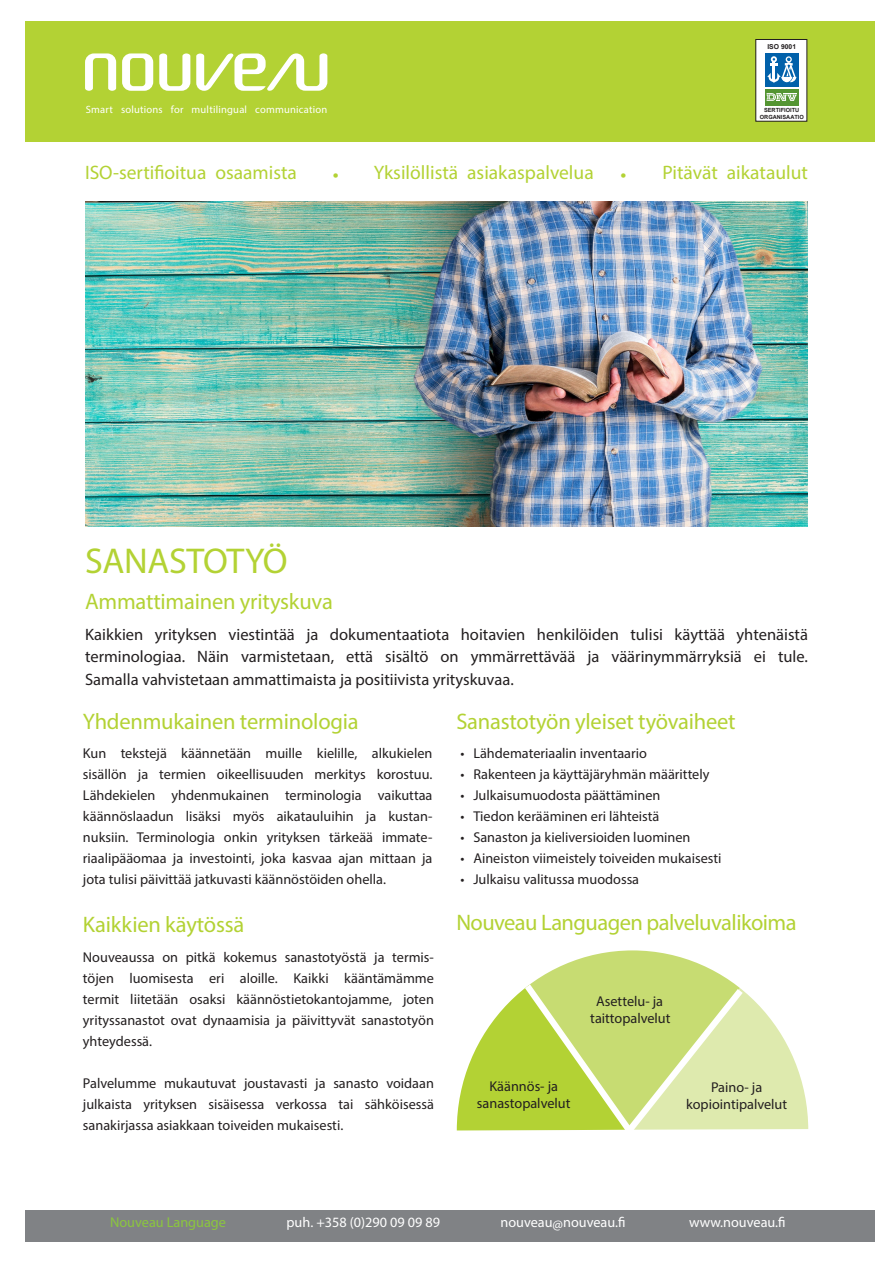
<style>
.page{position:relative;width:893px;height:1263px;background:#fff}
.page>*{position:absolute;margin:0;border:0;box-sizing:border-box;transform-origin:0 0}
.väliotsikot{font:36px "Myriad Pro";letter-spacing:-.01em;color:#b3d234}
.väliotsikot-2{font:22.5px "Myriad Pro";letter-spacing:-.01em;color:#b3d234}
.t1{font:19.5px "Myriad Pro";color:#b3d234}
.esittely{font:16.5px/22.5px "Myriad Pro";color:#231f20;text-align:justify}
.leipis_fi{font:14.25px/21px "Myriad Pro";color:#231f20;text-align:justify}
.piirakkaan{font:14.25px/17.1px "Myriad Pro";color:#231f20;text-align:center}
.t2{font:14.25px "Myriad Pro";color:#fff}
.t3{font:14.25px "Myriad Pro";color:#8bc63e}
.t4{font:10.5px "Myriad Pro";letter-spacing:.02em;color:#fff}
.t5{font:700 6.75px "Arial";color:#231f20}
.t6{font:700 5.7px/6.3px "Arial";color:#231f20;text-align:center}
.s1{font-size:21px}
</style>
<div class="page">
<div style="left:26px;top:1210px;width:849px;height:32px;background:#808285"></div>
<div style="left:26px;top:21px;width:849px;height:120px;background:#b3d234"></div>
<div style="left:756px;top:40px;width:50px;height:80px;background:#fff"></div>
<div style="left:755px;top:39px;width:52px;height:83px;border:1px solid #231f20"></div>
<div style="left:765px;top:53px;width:33px;height:34px;background:#0161aa"></div>
<div style="left:765px;top:89px;width:33px;height:17px;background:#549532"></div>
<svg style="left:767px;top:93px;width:30px;height:8px"></svg>
<svg style="left:767px;top:56px;width:29px;height:27px"></svg>
<svg style="left:159px;top:53px;width:31px;height:38px"></svg>
<svg style="left:85px;top:53px;width:31px;height:38px"></svg>
<svg style="left:122px;top:53px;width:31px;height:38px"></svg>
<svg style="left:196px;top:53px;width:131px;height:38px"></svg>
<img style="left:85px;top:202px;width:722px;height:325px">
<svg style="left:457px;top:950px;width:351px;height:180px"></svg>
<p class="t4" style="left:86px;top:103px;width:243px">Smart solutions for multilingual communication</p>
<p class="t5" style="left:767px;top:42px;width:30px">ISO 9001</p>
<p class="t6" style="left:760px;top:107px;width:46px">SERTIFIOITU<br>ORGANISAATIO</p>
<p class="t1" style="left:85px;top:160px;width:213px">ISO-sertifioitua osaamista</p>
<p class="t1" style="left:333px;top:160px;width:262px"><span class="s1">•</span> Yksilöllistä asiakaspalvelua</p>
<p class="t1" style="left:621px;top:160px;width:189px"><span class="s1">•</span> Pitävät aikataulut</p>
<p class="väliotsikot" style="left:85px;top:539px;width:204px">SANASTOTYÖ</p>
<p class="väliotsikot-2" style="left:85px;top:587px;width:249px">Ammattimainen yrityskuva</p>
<p class="esittely" style="left:85px;top:623px;width:724px">Kaikkien yrityksen viestintää ja dokumentaatiota hoitavien henkilöiden tulisi käyttää yhtenäistä terminologiaa. Näin varmistetaan, että sisältö on ymmärrettävää ja väärinymmärryksiä ei tule.<br>Samalla vahvistetaan ammattimaista ja positiivista yrityskuvaa.</p>
<p class="väliotsikot-2" style="left:456px;top:707px;width:281px">Sanastotyön yleiset työvaiheet</p>
<p class="leipis_fi" style="left:461px;top:743px;width:188px">• Lähdemateriaalin inventaario</p>
<p class="leipis_fi" style="left:461px;top:764px;width:250px">• Rakenteen ja käyttäjäryhmän määrittely</p>
<p class="leipis_fi" style="left:461px;top:785px;width:201px">• Julkaisumuodosta päättäminen</p>
<p class="leipis_fi" style="left:461px;top:806px;width:200px">• Tiedon kerääminen eri lähteistä</p>
<p class="leipis_fi" style="left:461px;top:827px;width:231px">• Sanaston ja kieliversioiden luominen</p>
<p class="leipis_fi" style="left:461px;top:848px;width:263px">• Aineiston viimeistely toiveiden mukaisesti</p>
<p class="leipis_fi" style="left:461px;top:869px;width:180px">• Julkaisu valitussa muodossa</p>
<p class="väliotsikot-2" style="left:456px;top:908px;width:342px">Nouveau Languagen palveluvalikoima</p>
<p class="väliotsikot-2" style="left:83px;top:707px;width:277px">Yhdenmukainen terminologia</p>
<p class="leipis_fi" style="left:83px;top:743px;width:351px">Kun tekstejä käännetään muille kielille, alkukielen sisällön ja termien oikeellisuuden merkitys korostuu.<br>Lähdekielen yhdenmukainen terminologia vaikuttaa käännöslaadun lisäksi myös aikatauluihin ja kustan&shy;nuksiin. Terminologia onkin yrityksen tärkeää immate&shy;riaalipääomaa ja investointi, joka kasvaa ajan mittaan ja jota tulisi päivittää jatkuvasti käännöstöiden ohella.</p>
<p class="väliotsikot-2" style="left:83px;top:911px;width:163px">Kaikkien käytössä</p>
<p class="leipis_fi" style="left:83px;top:946px;width:353px">Nouveaussa on pitkä kokemus sanastotyöstä ja termis&shy;töjen luomisesta eri aloille. Kaikki kääntämämme termit liitetään osaksi käännöstietokantojamme, joten yrityssanastot ovat dynaamisia ja päivittyvät sanastotyön yhteydessä.</p>
<p class="leipis_fi" style="left:83px;top:1072px;width:352px">Palvelumme mukautuvat joustavasti ja sanasto voidaan julkaista yrityksen sisäisessa verkossa tai sähköisessä sanakirjassa asiakkaan toiveiden mukaisesti.</p>
<p class="piirakkaan" style="left:686px;top:1078px;width:103px">Paino- ja kopiointipalvelut</p>
<p class="piirakkaan" style="left:590px;top:992px;width:82px">Asettelu- ja taittopalvelut</p>
<p class="piirakkaan" style="left:477px;top:1077px;width:95px">Käännös- ja sanastopalvelut</p>
<p class="t3" style="left:110px;top:1214px;width:117px">Nouveau Language</p>
<p class="t2" style="left:286px;top:1214px;width:155px">puh. +358 (0)290 09 09 89</p>
<p class="t2" style="left:500px;top:1214px;width:127px">nouveau@nouveau.fi</p>
<p class="t2" style="left:689px;top:1214px;width:98px">www.nouveau.fi</p>
</div>
